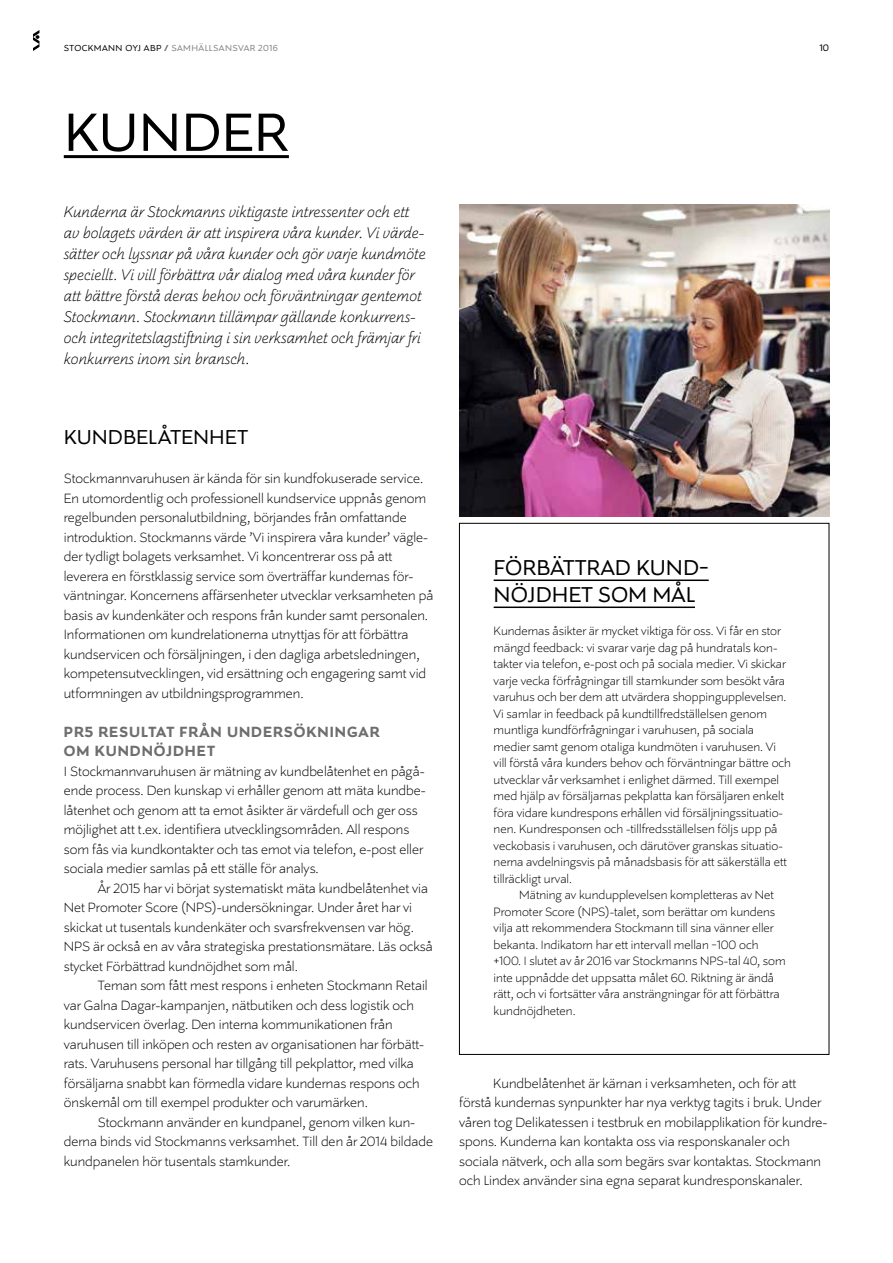
<style>
.page{position:relative;width:893px;height:1263px;background:#fff}
.page>*{position:absolute;margin:0;border:0;box-sizing:border-box;transform-origin:0 0}
.t1{font:60px "Stockmann Sans";color:#000}
.t2{font:24px/27px "Stockmann Sans";color:#000}
.t3{font:22.5px "Stockmann Sans";color:#000}
.t4{font:italic 300 17.25px/21px "Stockmann Sans";color:#000}
.t5{font:700 16.5px/19.5px "Stockmann Sans";letter-spacing:.06em;color:#6e6e6e}
.t6{font:300 15px/19.5px "Stockmann Sans";color:#000}
.t7{font:300 13.5px/16.5px "Stockmann Sans";color:#000}
.t8{font:10.5px "Stockmann Sans";color:#000}
.t9{font:9.75px "Stockmann Sans";letter-spacing:.04em;color:#828282}
.s1{color:#000}
.s2{font-weight:700;color:#6e6e6e}
</style>
<div class="page">
<svg style="left:33px;top:30px;width:6px;height:21px"></svg>
<hr style="left:64px;top:155px;width:225px;height:3px;background:#000">
<hr style="left:494px;top:579px;width:215px;height:2px;background:#000">
<hr style="left:494px;top:606px;width:201px;height:2px;background:#000">
<img style="left:459px;top:205px;width:370px;height:311px">
<p class="t9" style="left:64px;top:42px;width:216px"><span class="s1">STOCKMANN OYJ ABP</span> <span class="s2">/</span> SAMHÄLLSANSVAR 2016</p>
<p class="t8" style="left:820px;top:42px;width:11px">10</p>
<h1 class="t1" style="left:64px;top:97px;width:227px">KUNDER</h1>
<p class="t4" style="left:64px;top:202px;width:363px">Kunderna är Stockmanns viktigaste intressenter och ett av bolagets värden är att inspirera våra kunder. Vi värde&shy;sätter och lyssnar på våra kunder och gör varje kundmöte speciellt. Vi vill förbättra vår dialog med våra kunder för att bättre förstå deras behov och förväntningar gentemot Stockmann. Stockmann tillämpar gällande konkurrens&shy;och integritetslagstiftning i sin verksamhet och främjar fri konkurrens inom sin bransch.</p>
<h3 class="t3" style="left:64px;top:424px;width:186px">KUNDBELÅTENHET</h3>
<p class="t6" style="left:64px;top:469px;width:371px">Stockmannvaruhusen är kända för sin kundfokuserade service.<br>En utomordentlig och professionell kundservice uppnås genom regelbunden personalutbildning, börjandes från omfattande introduktion. Stockmanns värde ’Vi inspirera våra kunder’ vägle&shy;der tydligt bolagets verksamhet. Vi koncentrerar oss på att leverera en förstklassig service som överträffar kundernas för&shy;väntningar. Koncernens affärsenheter utvecklar verksamheten på basis av kundenkäter och respons från kunder samt personalen.<br>Informationen om kundrelationerna utnyttjas för att förbättra kundservicen och försäljningen, i den dagliga arbetsledningen, kompetensutvecklingen, vid ersättning och engagering samt vid utformningen av utbildningsprogrammen.</p>
<p class="t5" style="left:64px;top:722px;width:317px">PR5 RESULTAT FRÅN UNDERSÖKNINGAR<br>OM KUNDNÖJDHET</p>
<p class="t6" style="left:64px;top:761px;width:364px">I Stockmannvaruhusen är mätning av kundbelåtenhet en pågå&shy;ende process. Den kunskap vi erhåller genom att mäta kundbe&shy;låtenhet och genom att ta emot åsikter är värdefull och ger oss möjlighet att t.ex. identifiera utvecklingsområden. All respons som fås via kundkontakter och tas emot via telefon, e-post eller sociala medier samlas på ett ställe för analys.</p>
<p class="t6" style="left:64px;top:878px;width:370px;text-indent:34px">År 2015 har vi börjat systematiskt mäta kundbelåtenhet via Net Promoter Score (NPS)-undersökningar. Under året har vi skickat ut tusentals kundenkäter och svarsfrekvensen var hög.<br>NPS är också en av våra strategiska prestationsmätare. Läs också stycket Förbättrad kundnöjdhet som mål.</p>
<p class="t6" style="left:64px;top:976px;width:365px;text-indent:34px">Teman som fått mest respons i enheten Stockmann Retail var Galna Dagar-kampanjen, nätbutiken och dess logistik och kundservicen överlag. Den interna kommunikationen från varuhusen till inköpen och resten av organisationen har förbätt&shy;rats. Varuhusens personal har tillgång till pekplattor, med vilka försäljarna snabbt kan förmedla vidare kundernas respons och önskemål om till exempel produkter och varumärken.</p>
<p class="t6" style="left:64px;top:1112px;width:371px;text-indent:34px">Stockmann använder en kundpanel, genom vilken kun&shy;derna binds vid Stockmanns verksamhet. Till den år 2014 bildade kundpanelen hör tusentals stamkunder.</p>
<h2 class="t2" style="left:494px;top:555px;width:217px">FÖRBÄTTRAD KUND-<br>NÖJDHET SOM MÅL</h2>
<p class="t7" style="left:494px;top:623px;width:299px">Kundernas åsikter är mycket viktiga för oss. Vi får en stor mängd feedback: vi svarar varje dag på hundratals kon&shy;takter via telefon, e-post och på sociala medier. Vi skickar varje vecka förfrågningar till stamkunder som besökt våra varuhus och ber dem att utvärdera shoppingupplevelsen.<br>Vi samlar in feedback på kundtillfredställelsen genom muntliga kundförfrågningar i varuhusen, på sociala medier samt genom otaliga kundmöten i varuhusen. Vi vill förstå våra kunders behov och förväntningar bättre och utvecklar vår verksamhet i enlighet därmed. Till exempel med hjälp av försäljarnas pekplatta kan försäljaren enkelt föra vidare kundrespons erhållen vid försäljningssituatio&shy;nen. Kundresponsen och -tillfredsställelsen följs upp på veckobasis i varuhusen, och därutöver granskas situatio&shy;nerna avdelningsvis på månadsbasis för att säkerställa ett tillräckligt urval.</p>
<p class="t7" style="left:494px;top:887px;width:293px;text-indent:26px">Mätning av kundupplevelsen kompletteras av Net Promoter Score (NPS)-talet, som berättar om kundens vilja att rekommendera Stockmann till sina vänner eller bekanta. Indikatorn har ett intervall mellan -100 och +100. I slutet av år 2016 var Stockmanns NPS-tal 40, som inte uppnådde det uppsatta målet 60. Riktning är ändå rätt, och vi fortsätter våra ansträngningar för att förbättra kundnöjdheten.</p>
<p class="t6" style="left:459px;top:1073px;width:370px;text-indent:34px">Kundbelåtenhet är kärnan i verksamheten, och för att förstå kundernas synpunkter har nya verktyg tagits i bruk. Under våren tog Delikatessen i testbruk en mobilapplikation för kundre&shy;spons. Kunderna kan kontakta oss via responskanaler och sociala nätverk, och alla som begärs svar kontaktas. Stockmann och Lindex använder sina egna separat kundresponskanaler.</p>
</div>
